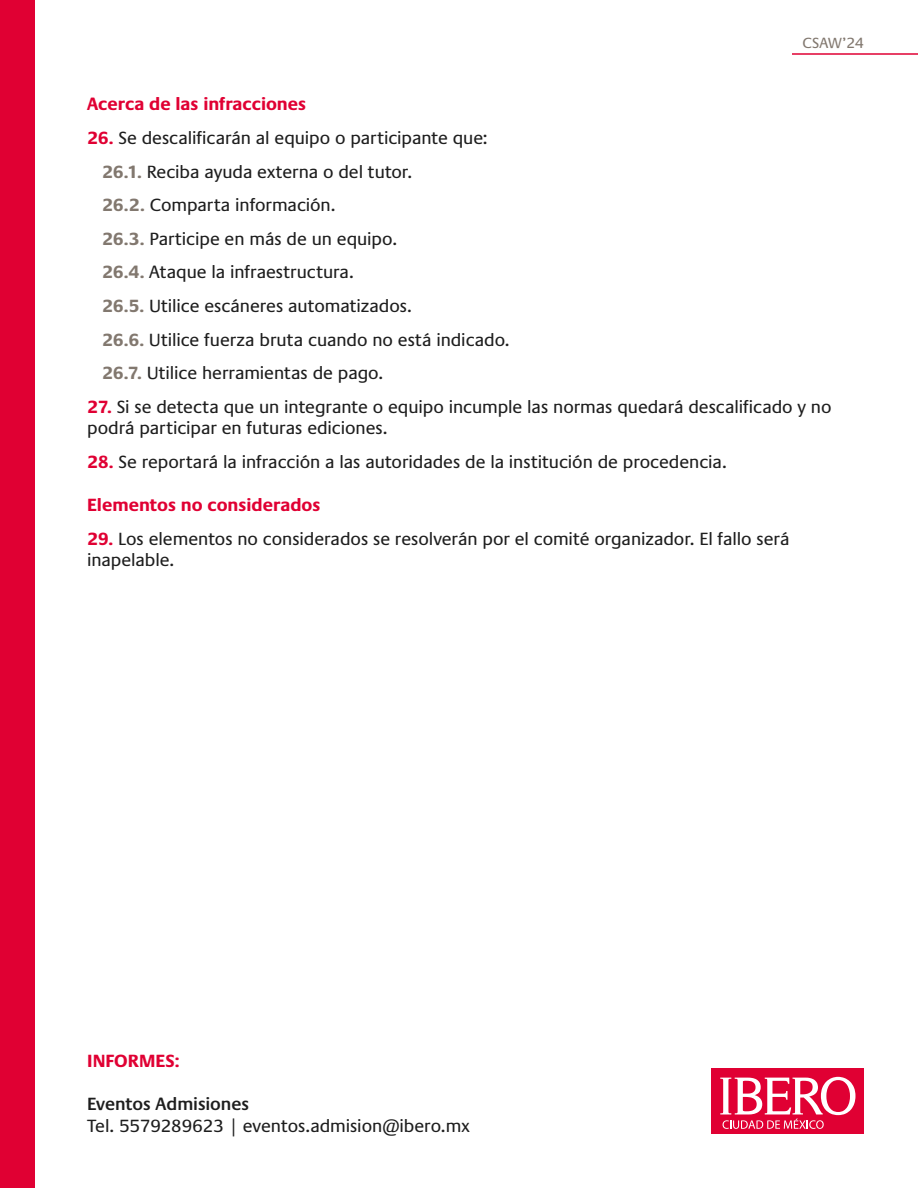
<style>
.page{position:relative;width:918px;height:1188px;background:#fff}
.page>*{position:absolute;margin:0;border:0;box-sizing:border-box;transform-origin:0 0}
.t1{font:18px/33.6px "Praxis LT Pro";letter-spacing:-.005em;color:#1e1e1e}
.t2{font:700 18px "Praxis LT Pro";color:#e00033}
.t3{font:600 18px "Praxis LT Pro";letter-spacing:-.005em;color:#1e1e1e}
.t4{font:15px "Praxis LT Pro";color:#82786f}
.s1{font-weight:700;color:#e00033}
.s2{font-weight:700;color:#82786f}
</style>
<div class="page">
<div style="left:0;top:0;width:35px;height:1188px;background:#e00033"></div>
<hr style="left:792px;top:53px;width:126px;height:2px;background:#e00033">
<div style="left:712px;top:1069px;width:152px;height:65px;background:#e00033"></div>
<svg style="left:720px;top:1077px;width:135px;height:52px"></svg>
<p class="t4" style="left:802px;top:34px;width:63px">CSAW’24</p>
<p class="t2" style="left:87px;top:93px;width:221px">Acerca de las infracciones</p>
<p class="t1" style="left:102px;top:121px;width:409px;text-indent:-15px"><span class="s1">26.</span> Se descalificarán al equipo o participante que:<br><span class="s2">26.1.</span> Reciba ayuda externa o del tutor.<br><span class="s2">26.2.</span> Comparta información.<br><span class="s2">26.3.</span> Participe en más de un equipo.<br><span class="s2">26.4.</span> Ataque la infraestructura.<br><span class="s2">26.5.</span> Utilice escáneres automatizados.<br><span class="s2">26.6.</span> Utilice fuerza bruta cuando no está indicado.<br><span class="s2">26.7.</span> Utilice herramientas de pago.</p>
<p class="t1" style="left:87px;top:396px;width:746px;line-height:21.6px"><span class="s1">27.</span> Si se detecta que un integrante o equipo incumple las normas quedará descalificado y no podrá participar en futuras ediciones.</p>
<p class="t1" style="left:87px;top:445px;width:641px"><span class="s1">28.</span> Se reportará la infracción a las autoridades de la institución de procedencia.</p>
<p class="t2" style="left:87px;top:494px;width:235px">Elementos no considerados</p>
<p class="t1" style="left:87px;top:528px;width:704px;line-height:21.6px"><span class="s1">29.</span> Los elementos no considerados se resolverán por el comité organizador. El fallo será inapelable.</p>
<p class="t2" style="left:87px;top:1050px;width:94px">INFORMES:</p>
<p class="t3" style="left:87px;top:1093px;width:164px">Eventos Admisiones</p>
<p class="t1" style="left:87px;top:1109px;width:384px">Tel. 5579289623 | eventos.admision@ibero.mx</p>
</div>
